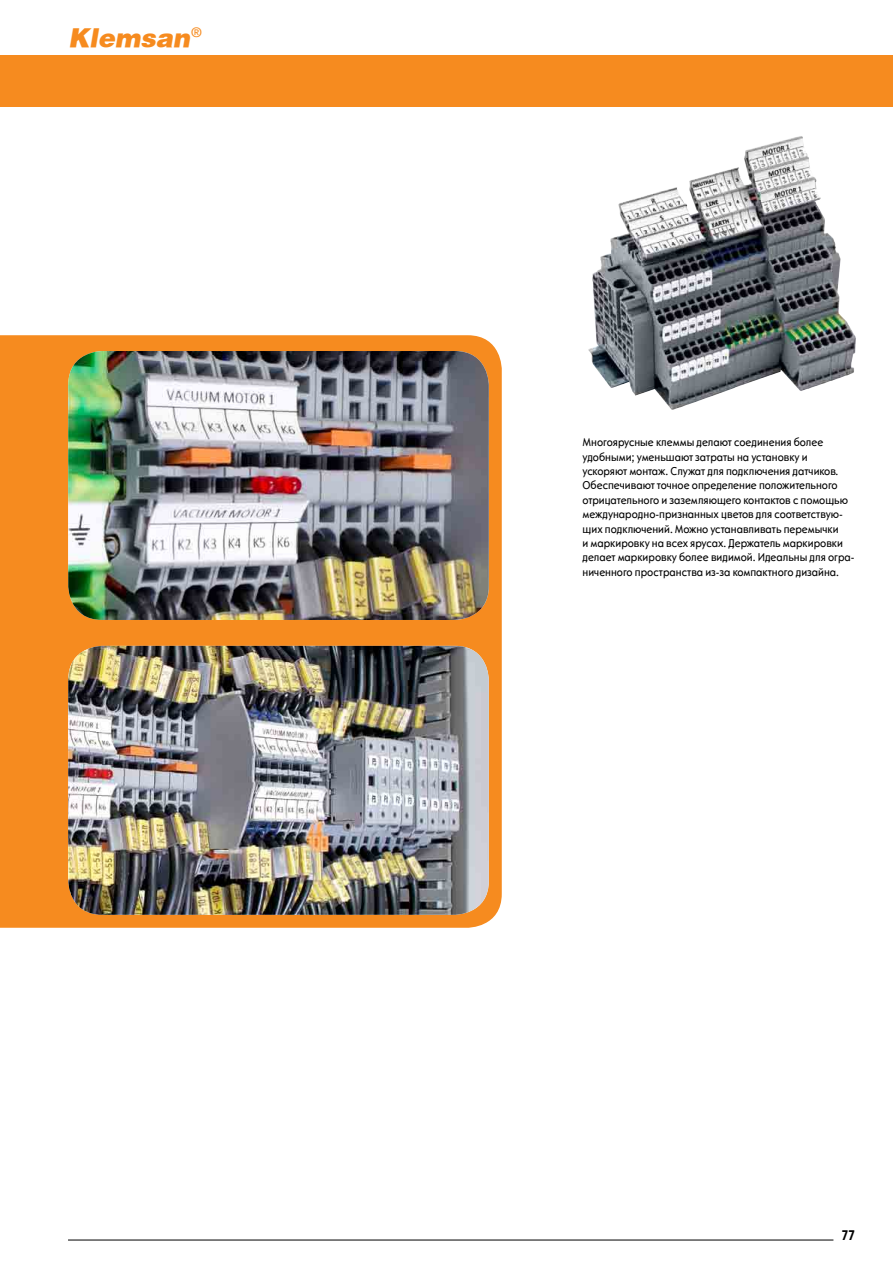
<style>
.page{position:relative;width:893px;height:1263px;background:#fff}
.page>*{position:absolute;margin:0;border:0;box-sizing:border-box;transform-origin:0 0}
.t1{font:italic 25.5px "Helvetica T Black";color:#f68b1f}
.t2{font:700 condensed 15px "Myriad Pro";color:#000}
.t3{font:condensed 12px/14.4px "Opel Sans";color:#000}
</style>
<div class="page">
<hr style="left:68px;top:1239px;width:765px;height:1px;background:#000">
<div style="left:0;top:55px;width:893px;height:51px;background:#f68b1f"></div>
<div style="left:0;top:335px;width:502px;height:593px;background:#f68b1f"></div>
<img style="left:588px;top:136px;width:268px;height:274px">
<img style="left:68px;top:351px;width:421px;height:269px">
<img style="left:68px;top:646px;width:421px;height:269px">
<h1 class="t1" style="left:68px;top:21px;width:135px">Klemsan<sup>®</sup></h1>
<p class="t3" style="left:583px;top:435px;width:274px">Многоярусные клеммы делают соединения более удобными; уменьшают затраты на установку и ускоряют монтаж. Служат для подключения датчиков.<br>Обеспечивают точное определение положительного отрицательного и заземляющего контактов с помощью международно-признанных цветов для соответствую&shy;щих подключений. Можно устанавливать перемычки<br>и маркировку на всех ярусах. Держатель маркировки делает маркировку более видимой. Идеальны для огра&shy;ниченного пространства из-за компактного дизайна.</p>
<p class="t2" style="left:842px;top:1226px;width:14px">77</p>
</div>
